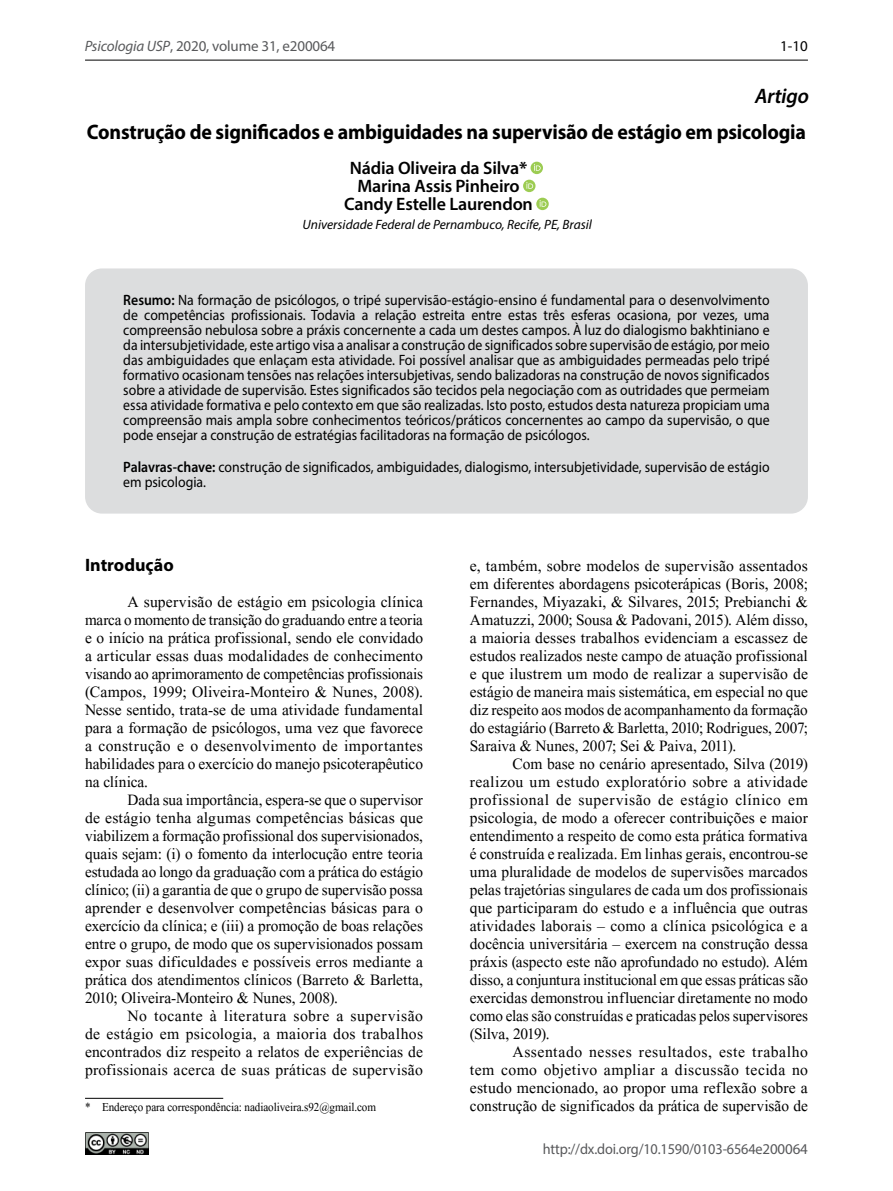
<style>
.page{position:relative;width:893px;height:1191px;background:#fff}
.page>*{position:absolute;margin:0;border:0;box-sizing:border-box;transform-origin:0 0}
.t1{font:700 21px "Myriad Pro";letter-spacing:-.01em;color:#000;scale:.95 1}
.t2{font:italic 600 21px "Myriad Pro";color:#000;scale:.95 1}
.t3{font:19.5px/18px "Aparajita";color:#000;text-align:justify}
.t4{font:600 18px/18px "Myriad Pro";letter-spacing:-.01em;color:#000;text-align:center}
.t5{font:700 18px "Myriad Pro";color:#000}
.t6{font:15px/15px "Myriad Pro";color:#000;text-align:justify;scale:.92 1}
.t7{font:15px "Aparajita";letter-spacing:-.005em;color:#000;scale:.92 1}
.t8{font:15px "Myriad Pro";letter-spacing:-.01em;color:#58595b;scale:.95 1}
.t9{font:15px "Myriad Pro";letter-spacing:-.01em;color:#58595b}
.t10{font:15px "Myriad Pro";color:#000}
.t11{font:italic 13.5px "Myriad Pro";color:#000}
.s1{font-style:italic}
.s2{font-weight:700}
.s3{font-weight:600}
</style>
<div class="page">
<hr style="left:85px;top:60px;width:723px;height:1px;background:#000">
<img style="left:85px;top:1132px;width:63px;height:23px">
<div style="left:85px;top:268px;width:723px;height:245px;background:#dcddde;border-radius:17px"></div>
<div style="left:531px;top:162px;width:12px;height:12px;background:#9ccc52;border-radius:50%"></div>
<svg style="left:534px;top:164px;width:7px;height:7px"></svg>
<div style="left:523px;top:180px;width:12px;height:12px;background:#9ccc52;border-radius:50%"></div>
<svg style="left:526px;top:182px;width:7px;height:7px"></svg>
<svg style="left:536px;top:198px;width:13px;height:12px"></svg>
<svg style="left:540px;top:200px;width:6px;height:7px"></svg>
<hr style="left:85px;top:1098px;width:138px;height:1px;background:#000">
<p class="t9" style="left:85px;top:37px;width:252px"><span class="s1">Psicologia USP</span>, 2020, volume 31, e200064</p>
<p class="t10" style="left:780px;top:37px;width:29px">1-10</p>
<p class="t2" style="left:754px;top:83px;width:63px">Artigo</p>
<p class="t1" style="left:87px;top:118px;width:758px">Construção de significados e ambiguidades na supervisão de estágio em psicologia</p>
<p class="t4" style="left:344px;top:159px;width:190px">Nádia Oliveira da Silva<span class="s2">*<br></span>Marina Assis Pinheiro<br>Candy Estelle Laurendon</p>
<p class="t11" style="left:302px;top:216px;width:291px">Universidade Federal de Pernambuco, Recife, PE, Brasil</p>
<p class="t6" style="left:123px;top:292px;width:704px"><span class="s3">Resumo:</span> Na formação de psicólogos, o tripé supervisão-estágio-ensino é fundamental para o desenvolvimento de competências profissionais. Todavia a relação estreita entre estas três esferas ocasiona, por vezes, uma compreensão nebulosa sobre a práxis concernente a cada um destes campos. À luz do dialogismo bakhtiniano e da intersubjetividade, este artigo visa a analisar a construção de significados sobre supervisão de estágio, por meio das ambiguidades que enlaçam esta atividade. Foi possível analisar que as ambiguidades permeadas pelo tripé formativo ocasionam tensões nas relações intersubjetivas, sendo balizadoras na construção de novos significados sobre a atividade de supervisão. Estes significados são tecidos pela negociação com as outridades que permeiam essa atividade formativa e pelo contexto em que são realizadas. Isto posto, estudos desta natureza propiciam uma compreensão mais ampla sobre conhecimentos teóricos/práticos concernentes ao campo da supervisão, o que pode ensejar a construção de estratégias facilitadoras na formação de psicólogos.</p>
<p class="t6" style="left:123px;top:459px;width:704px"><span class="s3">Palavras-chave:</span> construção de significados, ambiguidades, dialogismo, intersubjetividade, supervisão de estágio em psicologia.</p>
<p class="t5" style="left:85px;top:553px;width:90px">Introdução</p>
<p class="t3" style="left:85px;top:595px;width:340px;text-indent:43px">A supervisão de estágio em psicologia clínica marca o momento de transição do graduando entre a teoria e o início na prática profissional, sendo ele convidado a articular essas duas modalidades de conhecimento visando ao aprimoramento de competências profissionais (Campos, 1999; Oliveira-Monteiro &amp; Nunes, 2008).<br>Nesse sentido, trata-se de uma atividade fundamental para a formação de psicólogos, uma vez que favorece a construção e o desenvolvimento de importantes habilidades para o exercício do manejo psicoterapêutico na clínica.</p>
<p class="t3" style="left:85px;top:793px;width:340px;text-indent:43px">Dada sua importância, espera-se que o supervisor de estágio tenha algumas competências básicas que viabilizem a formação profissional dos supervisionados, quais sejam: (i) o fomento da interlocução entre teoria estudada ao longo da graduação com a prática do estágio clínico; (ii) a garantia de que o grupo de supervisão possa aprender e desenvolver competências básicas para o exercício da clínica; e (iii) a promoção de boas relações entre o grupo, de modo que os supervisionados possam expor suas dificuldades e possíveis erros mediante a prática dos atendimentos clínicos (Barreto &amp; Barletta, 2010; Oliveira-Monteiro &amp; Nunes, 2008).</p>
<p class="t3" style="left:85px;top:1009px;width:340px;text-indent:43px">No tocante à literatura sobre a supervisão de estágio em psicologia, a maioria dos trabalhos encontrados diz respeito a relatos de experiências de profissionais acerca de suas práticas de supervisão</p>
<p class="t7" style="left:85px;top:1100px;width:318px">* Endereço para correspondência: nadiaoliveira.s92@gmail.com</p>
<p class="t3" style="left:470px;top:559px;width:340px">e, também, sobre modelos de supervisão assentados em diferentes abordagens psicoterápicas (Boris, 2008; Fernandes, Miyazaki, &amp; Silvares, 2015; Prebianchi &amp; Amatuzzi, 2000; Sousa &amp; Padovani, 2015). Além disso, a maioria desses trabalhos evidenciam a escassez de estudos realizados neste campo de atuação profissional e que ilustrem um modo de realizar a supervisão de estágio de maneira mais sistemática, em especial no que diz respeito aos modos de acompanhamento da formação do estagiário (Barreto &amp; Barletta, 2010; Rodrigues, 2007; Saraiva &amp; Nunes, 2007; Sei &amp; Paiva, 2011).</p>
<p class="t3" style="left:470px;top:757px;width:340px;text-indent:43px">Com base no cenário apresentado, Silva (2019) realizou um estudo exploratório sobre a atividade profissional de supervisão de estágio clínico em psicologia, de modo a oferecer contribuições e maior entendimento a respeito de como esta prática formativa é construída e realizada. Em linhas gerais, encontrou-se uma pluralidade de modelos de supervisões marcados pelas trajetórias singulares de cada um dos profissionais que participaram do estudo e a influência que outras atividades laborais – como a clínica psicológica e a docência universitária – exercem na construção dessa práxis (aspecto este não aprofundado no estudo). Além disso, a conjuntura institucional em que essas práticas são exercidas demonstrou influenciar diretamente no modo como elas são construídas e praticadas pelos supervisores (Silva, 2019).</p>
<p class="t3" style="left:470px;top:1045px;width:340px;text-indent:43px">Assentado nesses resultados, este trabalho tem como objetivo ampliar a discussão tecida no estudo mencionado, ao propor uma reflexão sobre a construção de significados da prática de supervisão de</p>
<p class="t8" style="left:543px;top:1139px;width:280px">http://dx.doi.org/10.1590/0103-6564e200064</p>
</div>
